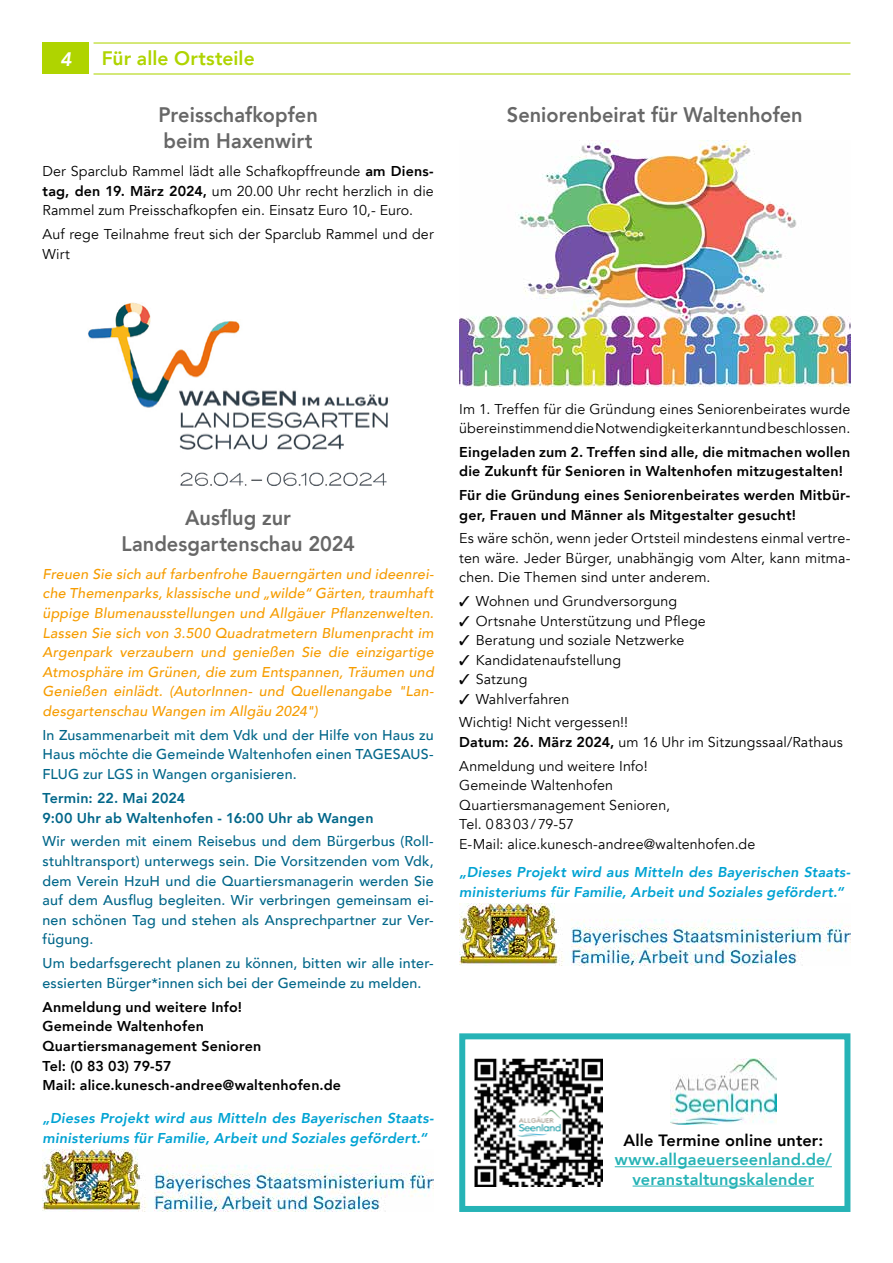
<style>
.page{position:relative;width:893px;height:1263px;background:#fff}
.page>*{position:absolute;margin:0;border:0;box-sizing:border-box;transform-origin:0 0}
.t1{font:800 21px/25.7px "Avenir LT Com";letter-spacing:.005em;color:#676767;scale:.95 1}
.t2{font:800 19.5px "Avenir LT Com";letter-spacing:.005em;color:#afd400}
.t3{font:italic 800 19.5px "Avenir LT Com";color:#fff}
.t4{font:800 16.35px/19.4px "Avenir LT Com";letter-spacing:.01em;color:#26b3b6;text-align:center}
.t5{font:800 16.35px "Avenir LT Com";letter-spacing:.01em;color:#000}
.t6{font:14.25px/19.5px "Avenir LT Com";letter-spacing:.01em;color:#000}
.t7{font:500 14.25px/19.6px "Avenir LT Com";letter-spacing:.015em;color:#006689;text-align:justify}
.t8{font:italic 500 14.25px/19.6px "Avenir LT Com";letter-spacing:.015em;color:#f69c00;text-align:justify}
.t9{font:800 14.25px/19.6px "Avenir LT Com";letter-spacing:.015em;color:#000}
.t10{font:italic 800 14.25px/19.5px "Avenir LT Com";letter-spacing:.015em;color:#00a3d3}
.t11{font:800 14.25px/19.6px "Avenir LT Com";letter-spacing:.015em;color:#006689}
.s1{font-weight:800}
</style>
<div class="page">
<hr style="left:94px;top:73px;width:756px;height:2px;background:#afd400">
<hr style="left:94px;top:42px;width:756px;height:2px;background:#afd400">
<div style="left:43px;top:43px;width:46px;height:31px;background:#afd400"></div>
<img style="left:88px;top:302px;width:300px;height:184px">
<img style="left:43px;top:1149px;width:391px;height:63px">
<img style="left:459px;top:140px;width:391px;height:247px">
<img style="left:459px;top:903px;width:391px;height:63px">
<div style="left:459px;top:1033px;width:391px;height:179px;border:6px solid #26b3b6"></div>
<img style="left:475px;top:1059px;width:128px;height:127px">
<img style="left:517px;top:1108px;width:44px;height:31px">
<hr style="left:615px;top:1166px;width:217px;height:1px;background:#26b3b6">
<hr style="left:633px;top:1186px;width:181px;height:1px;background:#26b3b6">
<img style="left:670px;top:1059px;width:106px;height:65px">
<h2 class="t3" style="left:60px;top:48px;width:13px">4</h2>
<h2 class="t2" style="left:102px;top:47px;width:154px">Für alle Ortsteile</h2>
<h1 class="t1" style="left:158px;top:102px;width:169px">Preisschafkopfen beim Haxenwirt</h1>
<p class="t6" style="left:43px;top:161px;width:393px;text-align:justify">Der Sparclub Rammel lädt alle Schafkopffreunde <span class="s1">am Diens&shy;tag, den 19. März 2024,</span> um 20.00 Uhr recht herzlich in die Rammel zum Preisschafkopfen ein. Einsatz Euro 10,- Euro.</p>
<p class="t6" style="left:43px;top:225px;width:393px">Auf rege Teilnahme freut sich der Sparclub Rammel und der<br>Wirt</p>
<h1 class="t1" style="left:507px;top:102px;width:313px">Seniorenbeirat für Waltenhofen</h1>
<h1 class="t1" style="left:121px;top:505px;width:247px;text-align:center">Ausflug zur<br>Landesgartenschau 2024</h1>
<p class="t8" style="left:43px;top:564px;width:393px">Freuen Sie sich auf farbenfrohe Bauerngärten und ideenrei&shy;che Themenparks, klassische und „wilde“ Gärten, traumhaft üppige Blumenausstellungen und Allgäuer Pflanzenwelten.<br>Lassen Sie sich von 3.500 Quadratmetern Blumenpracht im Argenpark verzaubern und genießen Sie die einzigartige Atmosphäre im Grünen, die zum Entspannen, Träumen und Genießen einlädt. (AutorInnen- und Quellenangabe "Lan&shy;desgartenschau Wangen im Allgäu 2024")</p>
<p class="t7" style="left:43px;top:725px;width:393px">In Zusammenarbeit mit dem Vdk und der Hilfe von Haus zu Haus möchte die Gemeinde Waltenhofen einen TAGESAUS-FLUG zur LGS in Wangen organisieren.</p>
<p class="t11" style="left:43px;top:788px;width:332px">Termin: 22. Mai 2024<br>9:00 Uhr ab Waltenhofen - 16:00 Uhr ab Wangen</p>
<p class="t7" style="left:43px;top:832px;width:393px">Wir werden mit einem Reisebus und dem Bürgerbus (Roll&shy;stuhltransport) unterwegs sein. Die Vorsitzenden vom Vdk, dem Verein HzuH und die Quartiersmanagerin werden Sie auf dem Ausflug begleiten. Wir verbringen gemeinsam ei&shy;nen schönen Tag und stehen als Ansprechpartner zur Ver&shy;fügung.</p>
<p class="t7" style="left:43px;top:954px;width:393px">Um bedarfsgerecht planen zu können, bitten wir alle inter&shy;essierten Bürger*innen sich bei der Gemeinde zu melden.</p>
<p class="t9" style="left:43px;top:997px;width:300px">Anmeldung und weitere Info!<br>Gemeinde Waltenhofen<br>Quartiersmanagement Senioren<br>Tel: (0 83 03) 79-57<br>Mail: alice.kunesch-andree@waltenhofen.de</p>
<p class="t10" style="left:43px;top:1108px;width:393px">„Dieses Projekt wird aus Mitteln des Bayerischen Staats&shy;ministeriums für Familie, Arbeit und Soziales gefördert.“</p>
<p class="t6" style="left:459px;top:399px;width:393px">Im 1. Treffen für die Gründung eines Seniorenbeirates wurde übereinstimmend die Notwendigkeit erkannt und beschlossen.</p>
<p class="t9" style="left:459px;top:442px;width:393px">Eingeladen zum 2. Treffen sind alle, die mitmachen wollen die Zukunft für Senioren in Waltenhofen mitzugestalten!</p>
<p class="t9" style="left:459px;top:485px;width:393px">Für die Gründung eines Seniorenbeirates werden Mitbür&shy;ger, Frauen und Männer als Mitgestalter gesucht!</p>
<p class="t6" style="left:459px;top:529px;width:393px;text-align:justify">Es wäre schön, wenn jeder Ortsteil mindestens einmal vertre&shy;ten wäre. Jeder Bürger, unabhängig vom Alter, kann mitma&shy;chen. Die Themen sind unter anderem.</p>
<p class="t6" style="left:459px;top:592px;width:219px">✓ Wohnen und Grundversorgung</p>
<p class="t6" style="left:459px;top:611px;width:248px">✓ Ortsnahe Unterstützung und Pflege</p>
<p class="t6" style="left:459px;top:631px;width:227px">✓ Beratung und soziale Netzwerke</p>
<p class="t6" style="left:459px;top:650px;width:163px">✓ Kandidatenaufstellung</p>
<p class="t6" style="left:459px;top:670px;width:70px">✓ Satzung</p>
<p class="t6" style="left:459px;top:687px;width:170px;line-height:23.7px">✓ Wahlverfahren<br>Wichtig! Nicht vergessen!!</p>
<p class="t6" style="left:459px;top:730px;width:385px;line-height:23.7px"><span class="s1">Datum: 26. März 2024,</span> um 16 Uhr im Sitzungssaal/Rathaus<br>Anmeldung und weitere Info!</p>
<p class="t6" style="left:459px;top:776px;width:298px">Gemeinde Waltenhofen<br>Quartiersmanagement Senioren,<br>Tel. 08303/79-57<br>E-Mail: alice.kunesch-andree@waltenhofen.de</p>
<p class="t10" style="left:459px;top:862px;width:393px">„Dieses Projekt wird aus Mitteln des Bayerischen Staats&shy;ministeriums für Familie, Arbeit und Soziales gefördert.“</p>
<p class="t5" style="left:623px;top:1130px;width:201px">Alle Termine online unter:</p>
<p class="t4" style="left:615px;top:1150px;width:219px">www.allgaeuerseenland.de/ veranstaltungskalender</p>
</div>
